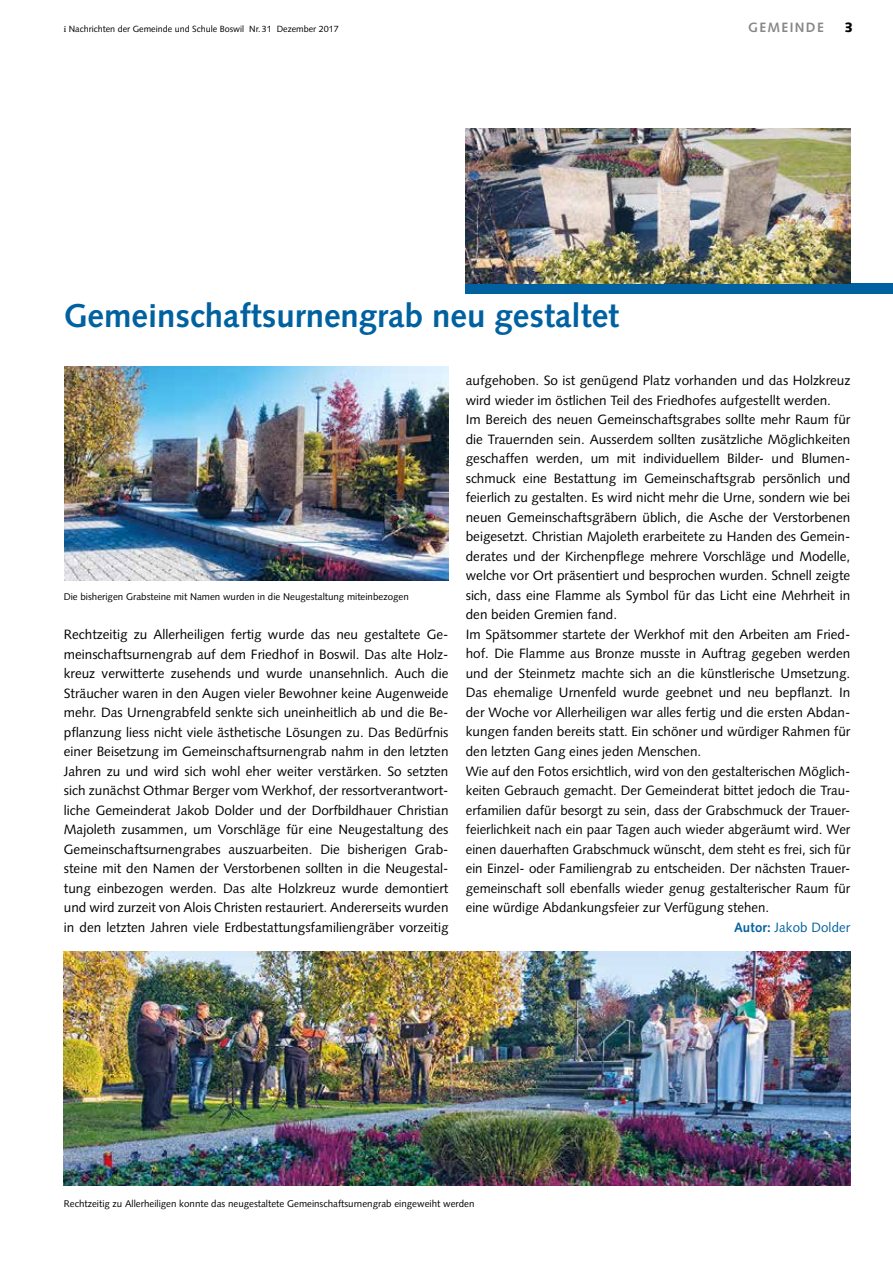
<style>
.page{position:relative;width:893px;height:1263px;background:#fff}
.page>*{position:absolute;margin:0;border:0;box-sizing:border-box;transform-origin:0 0}
.t1{font:700 33px "Syntax LT Std";color:#0061a1}
.t2{font:13.5px/19.5px "Syntax LT Std";color:#000;text-align:justify}
.t3{font:13.5px "Syntax LT Std";letter-spacing:.01em;color:#0061a1}
.t4{font:700 13.5px "Syntax LT Std";letter-spacing:.1em;color:#878787}
.t5{font:900 13.5px "Syntax LT Std";color:#000}
.t6{font:9.75px "Syntax LT Std";color:#000}
.t7{font:9px "Syntax LT Std";color:#000}
.s1{font-family:"Utopia Std"}
.s2{font-weight:700}
</style>
<div class="page">
<div style="left:466px;top:283px;width:427px;height:10px;background:#0061a1"></div>
<img style="left:64px;top:366px;width:385px;height:214px">
<img style="left:466px;top:129px;width:384px;height:154px">
<img style="left:64px;top:951px;width:786px;height:234px">
<p class="t7" style="left:64px;top:24px;width:276px"><span class="s1">i</span> Nachrichten der Gemeinde und Schule Boswil Nr.31 Dezember 2017</p>
<p class="t4" style="left:748px;top:20px;width:77px">GEMEINDE</p>
<p class="t5" style="left:844px;top:20px;width:10px">3</p>
<h1 class="t1" style="left:64px;top:297px;width:557px">Gemeinschaftsurnengrab neu gestaltet</h1>
<p class="t6" style="left:64px;top:591px;width:347px">Die bisherigen Grabsteine mit Namen wurden in die Neugestaltung miteinbezogen</p>
<p class="t2" style="left:64px;top:625px;width:386px">Rechtzeitig zu Allerheiligen fertig wurde das neu gestaltete Ge&shy;meinschaftsurnengrab auf dem Friedhof in Boswil. Das alte Holz&shy;kreuz verwitterte zusehends und wurde unansehnlich. Auch die Sträucher waren in den Augen vieler Bewohner keine Augenweide mehr. Das Urnengrabfeld senkte sich uneinheitlich ab und die Be&shy;pflanzung liess nicht viele ästhetische Lösungen zu. Das Bedürfnis einer Beisetzung im Gemeinschaftsurnengrab nahm in den letzten Jahren zu und wird sich wohl eher weiter verstärken. So setzten sich zunächst Othmar Berger vom Werkhof, der ressortverantwort&shy;liche Gemeinderat Jakob Dolder und der Dorfbildhauer Christian Majoleth zusammen, um Vorschläge für eine Neugestaltung des Gemeinschaftsurnengrabes auszuarbeiten. Die bisherigen Grab&shy;steine mit den Namen der Verstorbenen sollten in die Neugestal&shy;tung einbezogen werden. Das alte Holzkreuz wurde demontiert und wird zurzeit von Alois Christen restauriert. Andererseits wurden in den letzten Jahren viele Erdbestattungsfamiliengräber vorzeitig</p>
<p class="t2" style="left:466px;top:371px;width:386px">aufgehoben. So ist genügend Platz vorhanden und das Holzkreuz</p>
<p class="t2" style="left:466px;top:391px;width:367px">wird wieder im östlichen Teil des Friedhofes aufgestellt werden.</p>
<p class="t2" style="left:466px;top:410px;width:386px">Im Bereich des neuen Gemeinschaftsgrabes sollte mehr Raum für</p>
<p class="t2" style="left:466px;top:430px;width:386px">die Trauernden sein. Ausserdem sollten zusätzliche Möglichkeiten</p>
<p class="t2" style="left:466px;top:449px;width:386px">geschaffen werden, um mit individuellem Bilder- und Blumen-</p>
<p class="t2" style="left:466px;top:469px;width:386px">schmuck eine Bestattung im Gemeinschaftsgrab persönlich und</p>
<p class="t2" style="left:466px;top:488px;width:386px">feierlich zu gestalten. Es wird nicht mehr die Urne, sondern wie bei</p>
<p class="t2" style="left:466px;top:508px;width:386px">neuen Gemeinschaftsgräbern üblich, die Asche der Verstorbenen</p>
<p class="t2" style="left:466px;top:527px;width:386px">beigesetzt. Christian Majoleth erarbeitete zu Handen des Gemein-</p>
<p class="t2" style="left:466px;top:546px;width:386px">derates und der Kirchenpflege mehrere Vorschläge und Modelle,</p>
<p class="t2" style="left:466px;top:566px;width:386px">welche vor Ort präsentiert und besprochen wurden. Schnell zeigte</p>
<p class="t2" style="left:466px;top:585px;width:386px">sich, dass eine Flamme als Symbol für das Licht eine Mehrheit in</p>
<p class="t2" style="left:466px;top:605px;width:153px">den beiden Gremien fand.</p>
<p class="t2" style="left:466px;top:624px;width:386px">Im Spätsommer startete der Werkhof mit den Arbeiten am Fried-</p>
<p class="t2" style="left:466px;top:644px;width:386px">hof. Die Flamme aus Bronze musste in Auftrag gegeben werden</p>
<p class="t2" style="left:466px;top:663px;width:386px">und der Steinmetz machte sich an die künstlerische Umsetzung.</p>
<p class="t2" style="left:466px;top:683px;width:386px">Das ehemalige Urnenfeld wurde geebnet und neu bepflanzt. In</p>
<p class="t2" style="left:466px;top:702px;width:386px">der Woche vor Allerheiligen war alles fertig und die ersten Abdan-</p>
<p class="t2" style="left:466px;top:722px;width:386px">kungen fanden bereits statt. Ein schöner und würdiger Rahmen für</p>
<p class="t2" style="left:466px;top:741px;width:237px">den letzten Gang eines jeden Menschen.</p>
<p class="t2" style="left:466px;top:761px;width:386px">Wie auf den Fotos ersichtlich, wird von den gestalterischen Möglich-</p>
<p class="t2" style="left:466px;top:781px;width:386px">keiten Gebrauch gemacht. Der Gemeinderat bittet jedoch die Trau-</p>
<p class="t2" style="left:466px;top:800px;width:386px">erfamilien dafür besorgt zu sein, dass der Grabschmuck der Trauer-</p>
<p class="t2" style="left:466px;top:820px;width:386px">feierlichkeit nach ein paar Tagen auch wieder abgeräumt wird. Wer</p>
<p class="t2" style="left:466px;top:839px;width:386px">einen dauerhaften Grabschmuck wünscht, dem steht es frei, sich für</p>
<p class="t2" style="left:466px;top:859px;width:386px">ein Einzel- oder Familiengrab zu entscheiden. Der nächsten Trauer-</p>
<p class="t2" style="left:466px;top:878px;width:386px">gemeinschaft soll ebenfalls wieder genug gestalterischer Raum für</p>
<p class="t2" style="left:466px;top:898px;width:305px">eine würdige Abdankungsfeier zur Verfügung stehen.</p>
<p class="t3" style="left:734px;top:919px;width:118px"><span class="s2">Autor:</span> Jakob Dolder</p>
<p class="t6" style="left:64px;top:1197px;width:412px">Rechtzeitig zu Allerheiligen konnte das neugestaltete Gemeinschaftsurnengrab eingeweiht werden</p>
</div>
